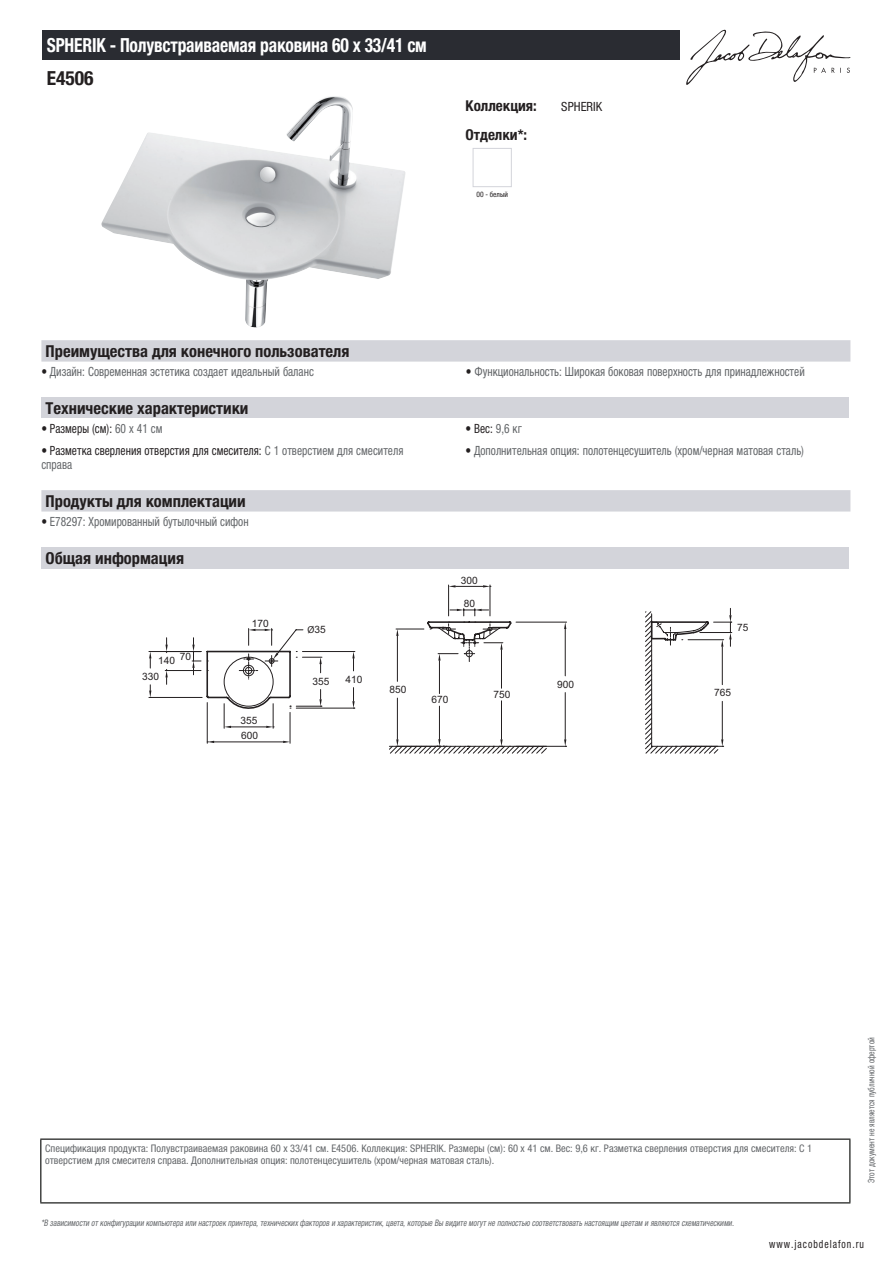
<style>
.page{position:relative;width:893px;height:1263px;background:#fff}
.page>*{position:absolute;margin:0;border:0;box-sizing:border-box;transform-origin:0 0}
.t1{font:700 condensed 19.5px "Helvetica Neue LTCYR";letter-spacing:-.01em;color:#fff;scale:.9 1}
.t2{font:700 condensed 19.5px "Helvetica Neue LTCYR";color:#231f20}
.t3{font:700 condensed 16.5px "Helvetica Neue LTCYR";color:#231f20}
.t4{font:700 condensed 15px "Helvetica Neue LTCYR";color:#231f20}
.t5{font:condensed 12.75px "Helvetica Neue LTCYR";color:#626568;scale:.9 1}
.t6{font:condensed 12.75px/13.5px "Helvetica Neue LTCYR";color:#231f20;scale:.9 1}
.t7{font:condensed 12.75px "Helvetica Neue LTCYR";color:#231f20}
.t8{font:condensed 11.25px "Helvetica Neue LTCYR";letter-spacing:.1em;color:#231f20;scale:.87 1}
.t9{font:condensed 10.5px/12px "Helvetica Neue LTCYR";color:#626568}
.t10{font:10.2px "Arial";color:#231f20}
.t11{font:italic condensed 9px "Helvetica Neue LTCYR";color:#626568;scale:.87 1}
.t12{font:condensed 9px "Helvetica Neue LTCYR";color:#626568;scale:.87 1}
.t13{font:condensed 7.5px "Helvetica Neue LTCYR";color:#231f20}
.s1{color:#231f20}
.s2{color:#626568}
.s3{font-family:"Myriad Pro"}
</style>
<div class="page">
<svg style="left:686px;top:30px;width:164px;height:55px"></svg>
<img style="left:101px;top:96px;width:304px;height:232px">
<div style="left:473px;top:148px;width:39px;height:39px;border:1px solid #d3d4da"></div>
<div style="left:41px;top:340px;width:809px;height:22px;background:#d3d4da"></div>
<div style="left:41px;top:397px;width:808px;height:21px;background:#d3d4da"></div>
<div style="left:41px;top:490px;width:809px;height:21px;background:#d3d4da"></div>
<div style="left:41px;top:547px;width:808px;height:21px;background:#d3d4da"></div>
<svg style="left:206px;top:650px;width:18px;height:61px"></svg>
<svg style="left:224px;top:650px;width:132px;height:94px"></svg>
<hr style="left:448px;top:585px;width:1px;height:31px;background:#231f20">
<hr style="left:490px;top:585px;width:1px;height:31px;background:#231f20">
<svg style="left:449px;top:585px;width:42px;height:2px"></svg>
<svg style="left:450px;top:609px;width:39px;height:2px"></svg>
<hr style="left:682px;top:746px;width:42px;height:1px;background:#231f20">
<hr style="left:722px;top:647px;width:1px;height:38px;background:#231f20">
<hr style="left:722px;top:701px;width:1px;height:38px;background:#231f20">
<svg style="left:721px;top:739px;width:2px;height:8px"></svg>
<svg style="left:718px;top:608px;width:14px;height:39px"></svg>
<hr style="left:149px;top:651px;width:52px;height:1px;background:#231f20">
<hr style="left:149px;top:697px;width:53px;height:1px;background:#231f20">
<svg style="left:149px;top:652px;width:2px;height:16px"></svg>
<svg style="left:149px;top:685px;width:2px;height:12px"></svg>
<hr style="left:296px;top:708px;width:59px;height:1px;background:#231f20">
<svg style="left:352px;top:688px;width:3px;height:21px"></svg>
<hr style="left:290px;top:712px;width:1px;height:31px;background:#231f20">
<hr style="left:207px;top:702px;width:1px;height:41px;background:#231f20">
<hr style="left:214px;top:741px;width:69px;height:1px;background:#231f20">
<svg style="left:283px;top:741px;width:7px;height:2px"></svg>
<svg style="left:290px;top:689px;width:32px;height:20px"></svg>
<svg style="left:207px;top:741px;width:7px;height:2px"></svg>
<hr style="left:231px;top:726px;width:35px;height:1px;background:#231f20">
<svg style="left:224px;top:704px;width:7px;height:24px"></svg>
<svg style="left:266px;top:704px;width:8px;height:24px"></svg>
<svg style="left:192px;top:638px;width:9px;height:37px"></svg>
<hr style="left:165px;top:670px;width:36px;height:1px;background:#231f20">
<hr style="left:165px;top:651px;width:36px;height:1px;background:#231f20">
<svg style="left:165px;top:669px;width:3px;height:15px"></svg>
<svg style="left:165px;top:638px;width:3px;height:15px"></svg>
<svg style="left:389px;top:611px;width:329px;height:142px"></svg>
<svg style="left:238px;top:622px;width:433px;height:58px"></svg>
<div style="left:43px;top:30px;width:637px;height:30px;background:#2a2c32"></div>
<hr style="left:40px;top:1138px;width:810px;height:2px;background:#040503">
<hr style="left:40px;top:1140px;width:1px;height:62px;background:#040503">
<hr style="left:849px;top:1140px;width:1px;height:62px;background:#040503">
<hr style="left:40px;top:1202px;width:810px;height:1px;background:#040503">
<h1 class="t1" style="left:47px;top:34px;width:424px">SPHERIK - Полувстраиваемая раковина 60 х 33/41 см</h1>
<h1 class="t2" style="left:47px;top:67px;width:48px">E4506</h1>
<h3 class="t4" style="left:466px;top:97px;width:73px">Коллекция:</h3>
<p class="t7" style="left:561px;top:99px;width:42px">SPHERIK</p>
<h3 class="t4" style="left:466px;top:126px;width:63px">Отделки*:</h3>
<p class="t13" style="left:476px;top:190px;width:33px">00 - белый</p>
<h2 class="t3" style="left:46px;top:342px;width:305px">Преимущества для конечного пользователя</h2>
<p class="t5" style="left:41px;top:364px;width:304px"><span class="s1">•</span> Дизайн: Современная эстетика создает идеальный баланс</p>
<p class="t5" style="left:466px;top:364px;width:378px"><span class="s1">•</span> Функциональность: Широкая боковая поверхность для принадлежностей</p>
<h2 class="t3" style="left:46px;top:399px;width:204px">Технические характеристики</h2>
<p class="t6" style="left:41px;top:421px;width:136px">• Размеры (см): <span class="s2">60 x 41 см</span></p>
<p class="t6" style="left:466px;top:421px;width:64px">• Вес: <span class="s2">9,6 кг</span></p>
<p class="t6" style="left:41px;top:444px;width:404px">• Разметка сверления отверстия для смесителя: <span class="s2">С 1 отверстием для смесителя справа</span></p>
<p class="t5" style="left:466px;top:444px;width:377px"><span class="s1">•</span> Дополнительная опция: полотенцесушитель (хром/черная матовая сталь)</p>
<h2 class="t3" style="left:46px;top:492px;width:202px">Продукты для комплектации</h2>
<p class="t5" style="left:41px;top:514px;width:232px"><span class="s1">•</span> E78297: Хромированный бутылочный сифон</p>
<h2 class="t3" style="left:46px;top:549px;width:140px">Общая информация</h2>
<p class="t10" style="left:461px;top:573px;width:18px">300</p>
<p class="t10" style="left:180px;top:649px;width:13px">70</p>
<p class="t10" style="left:158px;top:654px;width:18px">140</p>
<p class="t10" style="left:142px;top:670px;width:18px">330</p>
<p class="t10" style="left:252px;top:617px;width:18px">170</p>
<p class="t10" style="left:240px;top:714px;width:18px">355</p>
<p class="t10" style="left:241px;top:729px;width:18px">600</p>
<p class="t10" style="left:307px;top:623px;width:20px"><span class="s3">Ø</span>35</p>
<p class="t10" style="left:313px;top:674px;width:18px">355</p>
<p class="t10" style="left:346px;top:672px;width:18px">410</p>
<p class="t10" style="left:464px;top:597px;width:13px">80</p>
<p class="t10" style="left:389px;top:683px;width:18px">850</p>
<p class="t10" style="left:431px;top:693px;width:18px">670</p>
<p class="t10" style="left:493px;top:688px;width:18px">750</p>
<p class="t10" style="left:557px;top:677px;width:18px">900</p>
<p class="t10" style="left:737px;top:621px;width:13px">75</p>
<p class="t10" style="left:714px;top:686px;width:18px">765</p>
<p class="t9" style="left:45px;top:1142px;width:769px">Спецификация продукта: Полувстраиваемая раковина 60 х 33/41 см. E4506. Коллекция: SPHERIK. Размеры (см): 60 x 41 см. Вес: 9,6 кг. Разметка сверления отверстия для смесителя: С 1 отверстием для смесителя справа. Дополнительная опция: полотенцесушитель (хром/черная матовая сталь).</p>
<p class="t11" style="left:41px;top:1218px;width:800px">*В зависимости отконфигурации компьютера или настроек принтера,техническихфакторов и характеристик,цвета,которые Вы видите могутне полностью соответствоватьнастоящим цветам и являются схематическими.</p>
<p class="t12" style="left:866px;top:1183px;width:169px;rotate:-90deg">Этот документ не является публичной офертой</p>
<p class="t8" style="left:769px;top:1237px;width:110px">www.jacobdelafon.ru</p>
</div>
